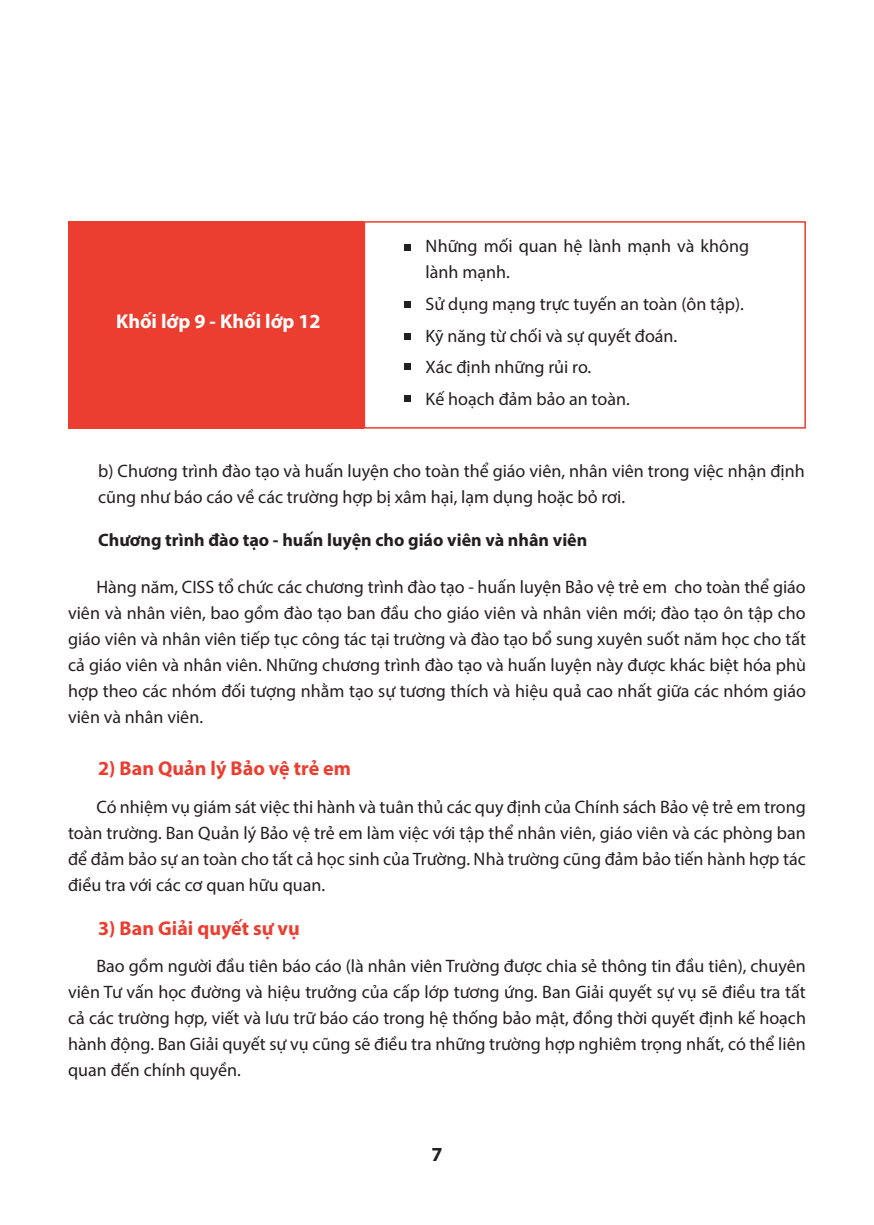
<style>
.page{position:relative;width:874px;height:1225px;background:#fff}
.page>*{position:absolute;margin:0;border:0;box-sizing:border-box;transform-origin:0 0}
.t1{font:700 20px "Myriad Pro";color:#ec3e30}
.t2{font:700 20px "Myriad Pro";color:#fff}
.t3{font:700 20px "Myriad Pro";color:#231f20}
.BODY_TEXT{font:18px/26px "Myriad Pro";color:#231f20;text-align:justify}
.LIỆT_KÊ{font:18px/26px "Myriad Pro";color:#231f20}
.t4{font:700 18px "Myriad Pro";color:#231f20}
</style>
<div class="page">
<div style="left:68px;top:221px;width:295px;height:208px;background:#ec3e30"></div>
<div style="left:363px;top:221px;width:442px;height:207px;border:2px solid #ec3e30"></div>
<div style="left:403px;top:364px;width:7px;height:6px;background:#231f20"></div>
<div style="left:403px;top:395px;width:7px;height:7px;background:#231f20"></div>
<div style="left:403px;top:302px;width:7px;height:6px;background:#231f20"></div>
<div style="left:403px;top:333px;width:7px;height:7px;background:#231f20"></div>
<div style="left:403px;top:244px;width:7px;height:7px;background:#231f20"></div>
<p class="t2" style="left:116px;top:308px;width:206px">Khối lớp 9 - Khối lớp 12</p>
<p class="LIỆT_KÊ" style="left:425px;top:233px;width:325px">Những mối quan hệ lành mạnh và không lành mạnh.</p>
<p class="LIỆT_KÊ" style="left:425px;top:291px;width:319px">Sử dụng mạng trực tuyến an toàn (ôn tập).</p>
<p class="LIỆT_KÊ" style="left:425px;top:322px;width:253px">Kỹ năng từ chối và sự quyết đoán.</p>
<p class="LIỆT_KÊ" style="left:425px;top:354px;width:167px">Xác định những rủi ro.</p>
<p class="LIỆT_KÊ" style="left:425px;top:386px;width:205px">Kế hoạch đảm bảo an toàn.</p>
<p class="LIỆT_KÊ" style="left:98px;top:458px;width:707px">b) Chương trình đào tạo và huấn luyện cho toàn thể giáo viên, nhân viên trong việc nhận định cũng như báo cáo về các trường hợp bị xâm hại, lạm dụng hoặc bỏ rơi.</p>
<p class="t4" style="left:98px;top:528px;width:490px">Chương trình đào tạo - huấn luyện cho giáo viên và nhân viên</p>
<p class="BODY_TEXT" style="left:68px;top:573px;width:739px;text-indent:28px">Hàng năm, CISS tổ chức các chương trình đào tạo - huấn luyện Bảo vệ trẻ em cho toàn thể giáo viên và nhân viên, bao gồm đào tạo ban đầu cho giáo viên và nhân viên mới; đào tạo ôn tập cho giáo viên và nhân viên tiếp tục công tác tại trường và đào tạo bổ sung xuyên suốt năm học cho tất cả giáo viên và nhân viên. Những chương trình đào tạo và huấn luyện này được khác biệt hóa phù hợp theo các nhóm đối tượng nhằm tạo sự tương thích và hiệu quả cao nhất giữa các nhóm giáo viên và nhân viên.</p>
<p class="t1" style="left:98px;top:755px;width:254px">2) Ban Quản lý Bảo vệ trẻ em</p>
<p class="BODY_TEXT" style="left:68px;top:793px;width:738px;text-indent:28px">Có nhiệm vụ giám sát việc thi hành và tuân thủ các quy định của Chính sách Bảo vệ trẻ em trong toàn trường. Ban Quản lý Bảo vệ trẻ em làm việc với tập thể nhân viên, giáo viên và các phòng ban để đảm bảo sự an toàn cho tất cả học sinh của Trường. Nhà trường cũng đảm bảo tiến hành hợp tác điều tra với các cơ quan hữu quan.</p>
<p class="t1" style="left:98px;top:915px;width:203px">3) Ban Giải quyết sự vụ</p>
<p class="BODY_TEXT" style="left:68px;top:953px;width:739px;text-indent:28px">Bao gồm người đầu tiên báo cáo (là nhân viên Trường được chia sẻ thông tin đầu tiên), chuyên viên Tư vấn học đường và hiệu trưởng của cấp lớp tương ứng. Ban Giải quyết sự vụ sẽ điều tra tất cả các trường hợp, viết và lưu trữ báo cáo trong hệ thống bảo mật, đồng thời quyết định kế hoạch hành động. Ban Giải quyết sự vụ cũng sẽ điều tra những trường hợp nghiêm trọng nhất, có thể liên quan đến chính quyền.</p>
<p class="t3" style="left:431px;top:1141px;width:13px">7</p>
</div>
